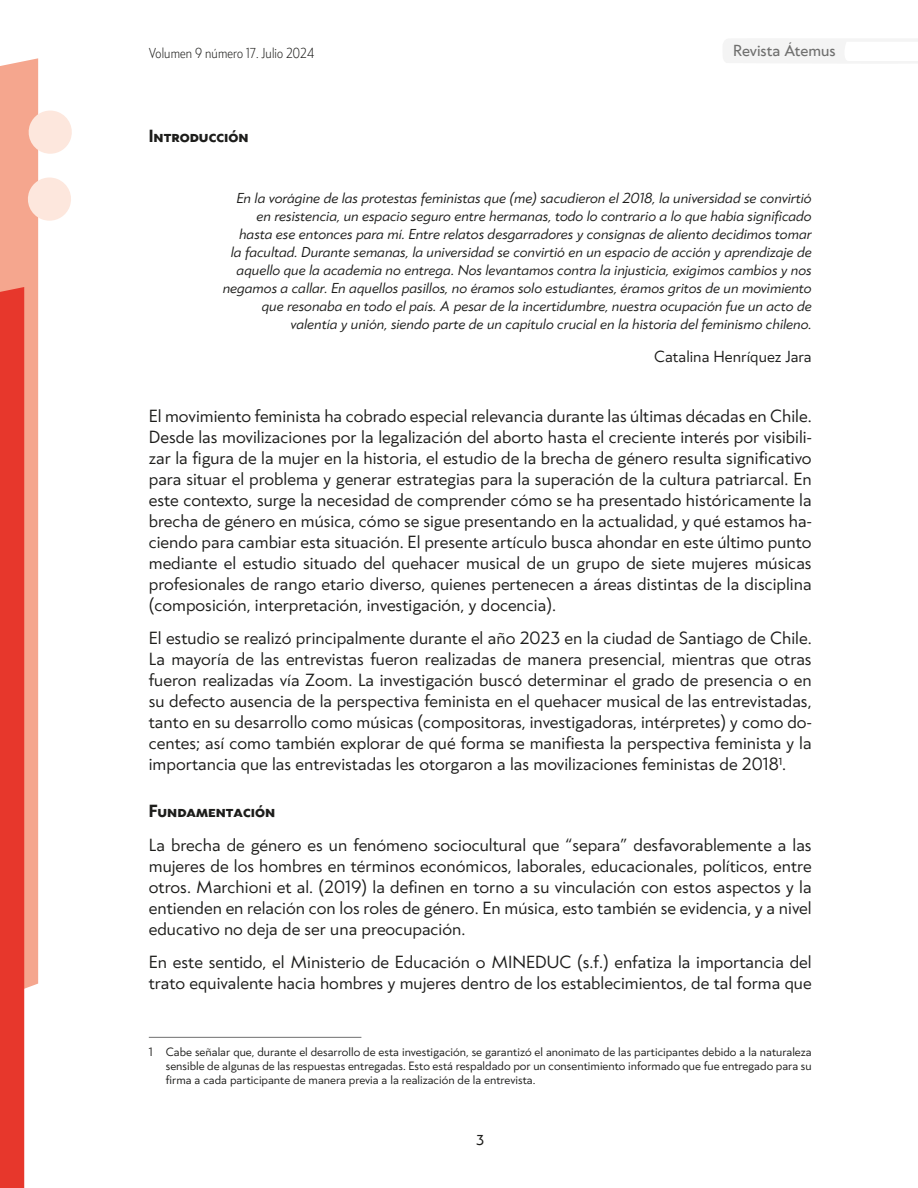
<style>
.page{position:relative;width:918px;height:1188px;background:#fff}
.page>*{position:absolute;margin:0;border:0;box-sizing:border-box;transform-origin:0 0}
.t1{font:16.5px/21px "Klein";color:#1d1d1b;text-align:justify}
.t2{font:700 16.5px "Klein";color:#1d1d1b}
.t3{font:15px "Klein";color:#1d1d1b}
.t4{font:15px "Klein";color:#70706f}
.t5{font:italic 13.5px/18px "Klein";color:#1d1d1b;text-align:right}
.t6{font:300 13.5px "Klein Condensed";letter-spacing:.01em;color:#1d1d1b}
.t7{font:13.5px "Klein";color:#1d1d1b}
.t8{font:11.25px/14.2px "Klein";color:#1d1d1b;text-align:justify}
</style>
<div class="page">
<svg style="left:723px;top:39px;width:195px;height:24px"></svg>
<svg style="left:0;top:58px;width:72px;height:1130px"></svg>
<hr style="left:149px;top:1037px;width:212px;height:1px;background:#70706f">
<p class="t6" style="left:149px;top:43px;width:167px">Volumen 9 número 17. Julio 2024</p>
<p class="t2" style="left:149px;top:123px;width:101px">Introducción</p>
<p class="t4" style="left:733px;top:39px;width:104px">Revista Átemus</p>
<p class="t5" style="left:223px;top:188px;width:591px">En la vorágine de las protestas feministas que (me) sacudieron el 2018, la universidad se convirtió en resistencia, un espacio seguro entre hermanas, todo lo contrario a lo que había significado hasta ese entonces para mí. Entre relatos desgarradores y consignas de aliento decidimos tomar<br>la facultad. Durante semanas, la universidad se convirtió en un espacio de acción y aprendizaje de aquello que la academia no entrega. Nos levantamos contra la injusticia, exigimos cambios y nos negamos a callar. En aquellos pasillos, no éramos solo estudiantes, éramos gritos de un movimiento que resonaba en todo el país. A pesar de la incertidumbre, nuestra ocupación fue un acto de valentía y unión, siendo parte de un capítulo crucial en la historia del feminismo chileno.</p>
<p class="t3" style="left:654px;top:345px;width:159px">Catalina Henríquez Jara</p>
<p class="t1" style="left:149px;top:404px;width:664px">El movimiento feminista ha cobrado especial relevancia durante las últimas décadas en Chile.<br>Desde las movilizaciones por la legalización del aborto hasta el creciente interés por visibili&shy;zar la figura de la mujer en la historia, el estudio de la brecha de género resulta significativo para situar el problema y generar estrategias para la superación de la cultura patriarcal. En este contexto, surge la necesidad de comprender cómo se ha presentado históricamente la brecha de género en música, cómo se sigue presentando en la actualidad, y qué estamos ha&shy;ciendo para cambiar esta situación. El presente artículo busca ahondar en este último punto mediante el estudio situado del quehacer musical de un grupo de siete mujeres músicas profesionales de rango etario diverso, quienes pertenecen a áreas distintas de la disciplina (composición, interpretación, investigación, y docencia).</p>
<p class="t1" style="left:149px;top:627px;width:664px">El estudio se realizó principalmente durante el año 2023 en la ciudad de Santiago de Chile.<br>La mayoría de las entrevistas fueron realizadas de manera presencial, mientras que otras fueron realizadas vía Zoom. La investigación buscó determinar el grado de presencia o en su defecto ausencia de la perspectiva feminista en el quehacer musical de las entrevistadas, tanto en su desarrollo como músicas (compositoras, investigadoras, intérpretes) y como do&shy;centes; así como también explorar de qué forma se manifiesta la perspectiva feminista y la importancia que las entrevistadas les otorgaron a las movilizaciones feministas de 2018<sup>1</sup>.</p>
<p class="t2" style="left:149px;top:798px;width:128px">Fundamentación</p>
<p class="t1" style="left:149px;top:833px;width:664px">La brecha de género es un fenómeno sociocultural que “separa” desfavorablemente a las mujeres de los hombres en términos económicos, laborales, educacionales, políticos, entre otros. Marchioni et al. (2019) la definen en torno a su vinculación con estos aspectos y la entienden en relación con los roles de género. En música, esto también se evidencia, y a nivel educativo no deja de ser una preocupación.</p>
<p class="t1" style="left:149px;top:951px;width:664px">En este sentido, el Ministerio de Educación o MINEDUC (s.f.) enfatiza la importancia del trato equivalente hacia hombres y mujeres dentro de los establecimientos, de tal forma que</p>
<p class="t8" style="left:166px;top:1044px;width:647px;text-indent:-17px">1 Cabe señalar que, durante el desarrollo de esta investigación, se garantizó el anonimato de las participantes debido a la naturaleza sensible de algunas de las respuestas entregadas. Esto está respaldado por un consentimiento informado que fue entregado para su firma a cada participante de manera previa a la realización de la entrevista.</p>
<p class="t7" style="left:476px;top:1130px;width:10px">3</p>
</div>
